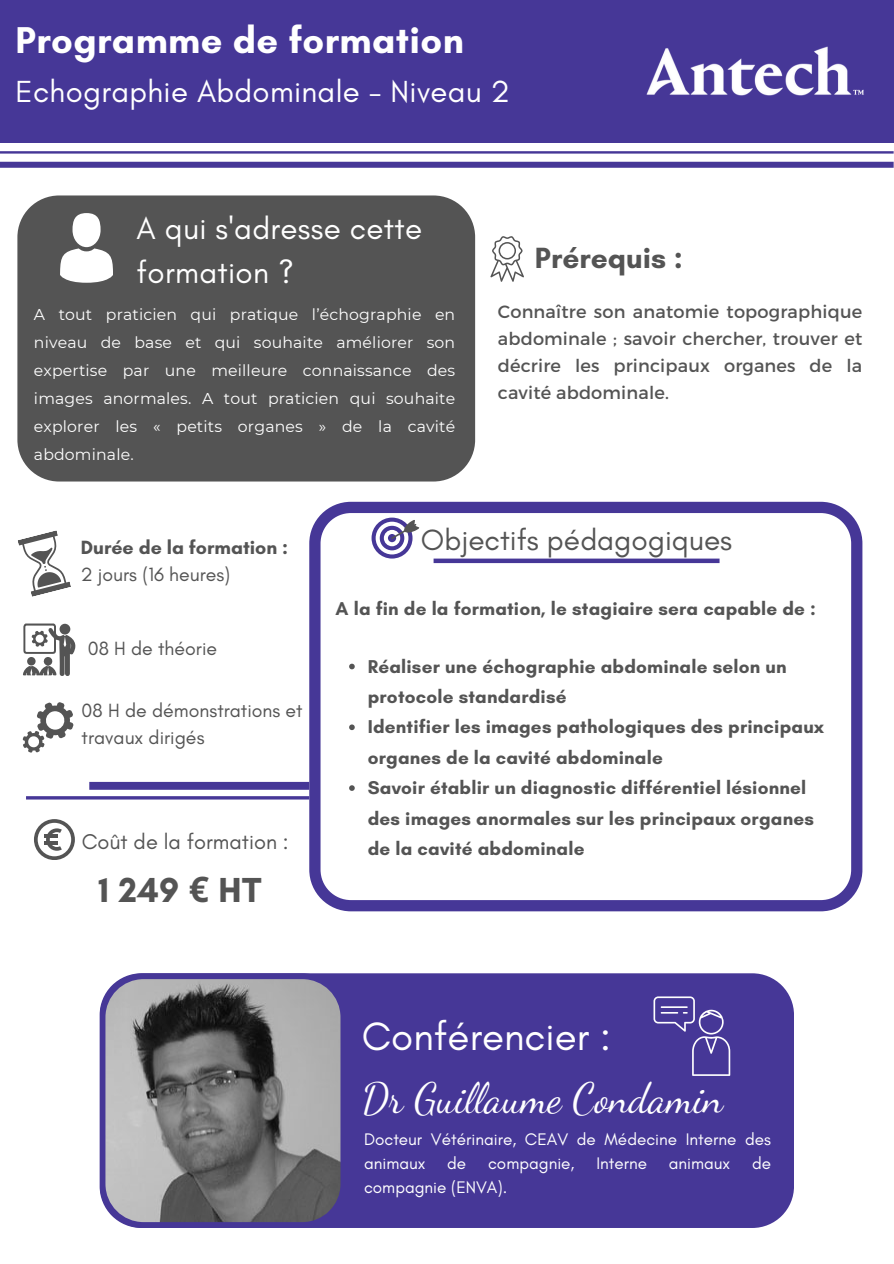
<style>
.page{position:relative;width:894px;height:1264px;background:#fff}
.page>*{position:absolute;margin:0;border:0;box-sizing:border-box;transform-origin:0 0}
.t1{font:41.4px "Dancing Script";color:#fff}
.t2{font:40.2px "Glacial Indifference";color:#fff}
.t3{font:700 37.95px "Glacial Indifference";letter-spacing:.01em;color:#fff}
.t4{font:700 35.4px "Glacial Indifference";color:#545454}
.t5{font:31.35px/43.8px "Glacial Indifference";letter-spacing:.01em;color:#fff}
.t6{font:31.05px "Glacial Indifference";letter-spacing:.01em;color:#fff}
.t7{font:29.85px "Glacial Indifference";color:#545454}
.t8{font:700 29.85px "Glacial Indifference";color:#545454}
.t9{font:21.75px "Glacial Indifference";color:#545454}
.t10{font:19.5px/27px "Glacial Indifference";color:#545454}
.t11{font:700 19.5px "Glacial Indifference";color:#545454}
.t12{font:700 18.9px/30.3px "Glacial Indifference";letter-spacing:.01em;color:#545454}
.t13{font:17.7px/27px "Montserrat";letter-spacing:.01em;color:#545454;text-align:justify}
.t14{font:17.1px/23.7px "Glacial Indifference";color:#fff}
.t15{font:15.75px/28.2px "Montserrat";letter-spacing:.01em;color:#fff;text-align:justify}
.s1{font-family:"Noto Sans"}
</style>
<div class="page">
<div style="left:0;top:0;width:893px;height:143px;background:#463797"></div>
<div style="left:0;top:162px;width:893px;height:6px;background:#463797"></div>
<hr style="left:0;top:151px;width:893px;height:3px;background:#463797">
<div style="left:89px;top:782px;width:726px;height:7px;background:#463797"></div>
<hr style="left:26px;top:796px;width:726px;height:3px;background:#463797">
<svg style="left:309px;top:502px;width:553px;height:409px"></svg>
<div style="left:17px;top:195px;width:458px;height:286px;background:#545454"></div>
<div style="left:72px;top:213px;width:28px;height:34px;background:#fff;border-radius:50%"></div>
<svg style="left:60px;top:248px;width:53px;height:35px"></svg>
<svg style="left:371px;top:517px;width:51px;height:41px"></svg>
<svg style="left:490px;top:236px;width:34px;height:46px"></svg>
<svg style="left:34px;top:819px;width:40px;height:40px"></svg>
<svg style="left:18px;top:530px;width:53px;height:67px"></svg>
<svg style="left:23px;top:623px;width:52px;height:53px"></svg>
<svg style="left:23px;top:702px;width:50px;height:50px"></svg>
<svg style="left:349px;top:663px;width:5px;height:6px"></svg>
<svg style="left:349px;top:724px;width:5px;height:6px"></svg>
<svg style="left:349px;top:785px;width:5px;height:6px"></svg>
<div style="left:433px;top:558px;width:286px;height:5px;background:#463797"></div>
<div style="left:346px;top:973px;width:447px;height:254px;background:#463797"></div>
<svg style="left:100px;top:973px;width:246px;height:254px;background:#7e7d86"></svg>
<svg style="left:653px;top:996px;width:77px;height:79px;background:#5b4da2"></svg>
<img style="left:646px;top:46px;width:218px;height:50px">
<p class="t3" style="left:16px;top:17px;width:449px">Programme de formation</p>
<p class="t6" style="left:16px;top:73px;width:495px">Echographie Abdominale - Niveau 2</p>
<h5 class="t5" style="left:136px;top:206px;width:287px">A qui s'adresse cette formation ?</h5>
<p class="t15" style="left:34px;top:300px;width:422px">A tout praticien qui pratique l’échographie en niveau de base et qui souhaite améliorer son expertise par une meilleure connaissance des images anormales. A tout praticien qui souhaite explorer les « petits organes » de la cavité abdominale.</p>
<p class="t8" style="left:535px;top:240px;width:149px">Prérequis :</p>
<p class="t13" style="left:497px;top:298px;width:366px">Connaître son anatomie topographique abdominale ; savoir chercher, trouver et décrire les principaux organes de la cavité abdominale.</p>
<p class="t11" style="left:81px;top:535px;width:209px">Durée de la formation :</p>
<h1 class="t10" style="left:81px;top:560px;width:151px">2 jours (16 heures)</h1>
<h5 class="t10" style="left:88px;top:634px;width:131px">08 H de théorie</h5>
<p class="t10" style="left:82px;top:697px;width:222px">08 H de démonstrations et travaux dirigés</p>
<p class="t9" style="left:82px;top:828px;width:208px">Coût de la formation :</p>
<p class="t4" style="left:98px;top:868px;width:164px">1 249 <span class="s1">€</span> HT</p>
<p class="t7" style="left:421px;top:522px;width:313px">Objectifs pédagogiques</p>
<h5 class="t12" style="left:335px;top:593px;width:481px">A la fin de la formation, le stagiaire sera capable de :</h5>
<p class="t12" style="left:367px;top:651px;width:420px">Réaliser une échographie abdominale selon un protocole standardisé</p>
<p class="t12" style="left:367px;top:711px;width:457px">Identifier les images pathologiques des principaux organes de la cavité abdominale</p>
<h4 class="t12" style="left:367px;top:772px;width:447px">Savoir établir un diagnostic différentiel lésionnel des images anormales sur les principaux organes de la cavité abdominale</h4>
<p class="t2" style="left:362px;top:1011px;width:250px">Conférencier :</p>
<p class="t1" style="left:362px;top:1073px;width:362px">Dr Guillaume Condamin</p>
<p class="t14" style="left:364px;top:1127px;width:408px">Docteur Vétérinaire, CEAV de Médecine Interne des animaux</p>
<p class="t14" style="left:447px;top:1151px;width:21px">de</p>
<p class="t14" style="left:488px;top:1151px;width:88px">compagnie,</p>
<p class="t14" style="left:596px;top:1151px;width:52px">Interne</p>
<p class="t14" style="left:668px;top:1151px;width:63px">animaux</p>
<p class="t14" style="left:751px;top:1151px;width:21px">de</p>
<p class="t14" style="left:364px;top:1174px;width:145px">compagnie (ENVA).</p>
</div>
